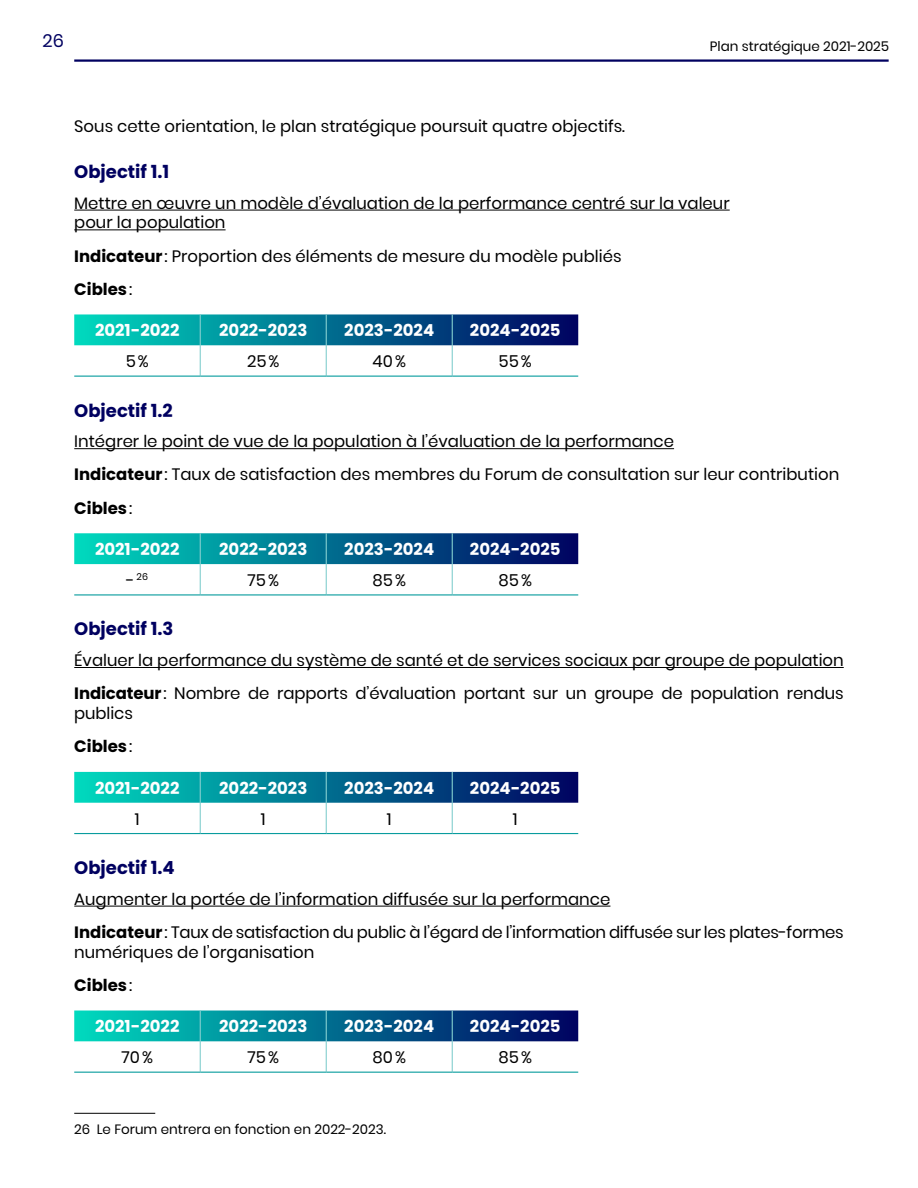
<style>
.page{position:relative;width:918px;height:1188px;background:#fff}
.page>*{position:absolute;margin:0;border:0;box-sizing:border-box;transform-origin:0 0}
.t1{font:700 18px "Poppins";color:#000060}
.t2{font:18px "Poppins";color:#000060}
.t3{font:16.5px/33.3px "Poppins";color:#000}
.t4{font:700 16.5px "Poppins";color:#fff}
.t5{font:13.5px "Poppins";color:#000}
.t6{font:9.6px "Poppins";color:#000}
.s1{font-weight:700}
.s2{font-size:16.5px}
</style>
<div class="page">
<hr style="left:74px;top:59px;width:815px;height:3px;background:#000060">
<hr style="left:74px;top:210px;width:656px;height:1px;background:#000">
<hr style="left:74px;top:229px;width:152px;height:1px;background:#000">
<hr style="left:74px;top:448px;width:600px;height:1px;background:#000">
<hr style="left:74px;top:667px;width:770px;height:1px;background:#000">
<hr style="left:74px;top:906px;width:536px;height:1px;background:#000">
<svg style="left:74px;top:314px;width:504px;height:31px;background:#047191"></svg>
<hr style="left:200px;top:314px;width:1px;height:31px;background:#84cecf">
<hr style="left:326px;top:314px;width:1px;height:31px;background:#84cecf">
<hr style="left:452px;top:314px;width:1px;height:31px;background:#84cecf">
<hr style="left:200px;top:345px;width:1px;height:31px;background:#84cecf">
<hr style="left:326px;top:345px;width:1px;height:31px;background:#84cecf">
<hr style="left:452px;top:345px;width:1px;height:31px;background:#84cecf">
<hr style="left:74px;top:376px;width:126px;height:1px;background:#099c9e">
<hr style="left:200px;top:376px;width:126px;height:1px;background:#099c9e">
<hr style="left:326px;top:376px;width:126px;height:1px;background:#099c9e">
<hr style="left:452px;top:376px;width:126px;height:1px;background:#099c9e">
<svg style="left:74px;top:533px;width:504px;height:31px;background:#027090"></svg>
<hr style="left:200px;top:533px;width:1px;height:31px;background:#84cecf">
<hr style="left:326px;top:533px;width:1px;height:31px;background:#84cecf">
<hr style="left:452px;top:533px;width:1px;height:31px;background:#84cecf">
<hr style="left:200px;top:564px;width:1px;height:30px;background:#84cecf">
<hr style="left:326px;top:564px;width:1px;height:30px;background:#84cecf">
<hr style="left:452px;top:564px;width:1px;height:30px;background:#84cecf">
<hr style="left:74px;top:594px;width:126px;height:1px;background:#099c9e">
<hr style="left:200px;top:594px;width:126px;height:1px;background:#099c9e">
<hr style="left:326px;top:594px;width:126px;height:1px;background:#099c9e">
<hr style="left:452px;top:594px;width:126px;height:1px;background:#099c9e">
<svg style="left:74px;top:772px;width:504px;height:31px;background:#027090"></svg>
<hr style="left:200px;top:772px;width:1px;height:31px;background:#84cecf">
<hr style="left:326px;top:772px;width:1px;height:31px;background:#84cecf">
<hr style="left:452px;top:772px;width:1px;height:31px;background:#84cecf">
<hr style="left:200px;top:803px;width:1px;height:30px;background:#84cecf">
<hr style="left:326px;top:803px;width:1px;height:30px;background:#84cecf">
<hr style="left:452px;top:803px;width:1px;height:30px;background:#84cecf">
<hr style="left:74px;top:833px;width:126px;height:1px;background:#099c9e">
<hr style="left:200px;top:833px;width:126px;height:1px;background:#099c9e">
<hr style="left:326px;top:833px;width:126px;height:1px;background:#099c9e">
<hr style="left:452px;top:833px;width:126px;height:1px;background:#099c9e">
<svg style="left:74px;top:1011px;width:504px;height:30px;background:#006e8f"></svg>
<hr style="left:200px;top:1011px;width:1px;height:30px;background:#84cecf">
<hr style="left:326px;top:1011px;width:1px;height:30px;background:#84cecf">
<hr style="left:452px;top:1011px;width:1px;height:30px;background:#84cecf">
<hr style="left:200px;top:1041px;width:1px;height:31px;background:#84cecf">
<hr style="left:326px;top:1041px;width:1px;height:31px;background:#84cecf">
<hr style="left:452px;top:1041px;width:1px;height:31px;background:#84cecf">
<hr style="left:74px;top:1072px;width:126px;height:1px;background:#099c9e">
<hr style="left:200px;top:1072px;width:126px;height:1px;background:#099c9e">
<hr style="left:326px;top:1072px;width:126px;height:1px;background:#099c9e">
<hr style="left:452px;top:1072px;width:126px;height:1px;background:#099c9e">
<hr style="left:74px;top:1113px;width:81px;height:1px;background:#000">
<p class="t2" style="left:43px;top:30px;width:23px">26</p>
<p class="t5" style="left:710px;top:38px;width:181px">Plan stratégique 2021-2025</p>
<p class="t3" style="left:74px;top:110px;width:552px">Sous cette orientation, le plan stratégique poursuit quatre objectifs.</p>
<p class="t1" style="left:74px;top:161px;width:97px">Objectif 1.1</p>
<p class="t3" style="left:74px;top:193px;width:657px;line-height:19.8px">Mettre en œuvre un modèle d’évaluation de la performance centré sur la valeur pour la population</p>
<p class="t3" style="left:74px;top:239px;width:549px"><span class="s1">Indicateur</span> : Proportion des éléments de mesure du modèle publiés<br><span class="s1">Cibles</span>:</p>
<p class="t4" style="left:95px;top:321px;width:86px">2021-2022</p>
<p class="t4" style="left:219px;top:321px;width:90px">2022-2023</p>
<p class="t4" style="left:344px;top:321px;width:91px">2023-2024</p>
<p class="t4" style="left:470px;top:321px;width:92px">2024-2025</p>
<p class="t3" style="left:126px;top:345px;width:25px">5%</p>
<p class="t3" style="left:247px;top:345px;width:34px">25%</p>
<p class="t3" style="left:373px;top:345px;width:35px">40%</p>
<p class="t3" style="left:499px;top:345px;width:35px">55%</p>
<p class="t1" style="left:74px;top:400px;width:100px">Objectif 1.2</p>
<p class="t3" style="left:74px;top:425px;width:767px">Intégrer le point de vue de la population à l’évaluation de la performance<br><span class="s1">Indicateur</span> : Taux de satisfaction des membres du Forum de consultation sur leur contribution<br><span class="s1">Cibles</span>:</p>
<p class="t4" style="left:95px;top:540px;width:86px">2021-2022</p>
<p class="t4" style="left:219px;top:540px;width:90px">2022-2023</p>
<p class="t4" style="left:344px;top:540px;width:91px">2023-2024</p>
<p class="t4" style="left:470px;top:540px;width:92px">2024-2025</p>
<p class="t6" style="left:126px;top:572px;width:23px"><span class="s2">-</span>26</p>
<p class="t3" style="left:248px;top:564px;width:33px">75%</p>
<p class="t3" style="left:373px;top:564px;width:35px">85%</p>
<p class="t3" style="left:499px;top:564px;width:35px">85%</p>
<p class="t1" style="left:74px;top:619px;width:101px">Objectif 1.3</p>
<p class="t3" style="left:74px;top:644px;width:771px">Évaluer la performance du système de santé et de services sociaux par groupe de population<br><span class="s1">Indicateur</span> : Nombre de rapports d’évaluation portant sur un groupe de population rendus</p>
<p class="t3" style="left:74px;top:697px;width:60px">publics<br><span class="s1">Cibles</span>:</p>
<p class="t4" style="left:95px;top:778px;width:86px">2021-2022</p>
<p class="t4" style="left:219px;top:778px;width:90px">2022-2023</p>
<p class="t4" style="left:344px;top:778px;width:91px">2023-2024</p>
<p class="t4" style="left:470px;top:778px;width:92px">2024-2025</p>
<p class="t3" style="left:135px;top:802px;width:6px">1</p>
<p class="t3" style="left:261px;top:802px;width:6px">1</p>
<p class="t3" style="left:387px;top:802px;width:6px">1</p>
<p class="t3" style="left:513px;top:802px;width:6px">1</p>
<p class="t1" style="left:74px;top:857px;width:102px">Objectif 1.4</p>
<p class="t3" style="left:74px;top:882px;width:771px">Augmenter la portée de l’information diffusée sur la performance<br><span class="s1">Indicateur</span> : Taux de satisfaction du public à l’égard de l’information diffusée sur les plates-formes</p>
<p class="t3" style="left:74px;top:935px;width:242px">numériques de l’organisation<br><span class="s1">Cibles</span>:</p>
<p class="t4" style="left:95px;top:1017px;width:86px">2021-2022</p>
<p class="t4" style="left:219px;top:1017px;width:90px">2022-2023</p>
<p class="t4" style="left:344px;top:1017px;width:91px">2023-2024</p>
<p class="t4" style="left:470px;top:1017px;width:92px">2024-2025</p>
<p class="t3" style="left:122px;top:1041px;width:33px">70%</p>
<p class="t3" style="left:248px;top:1041px;width:33px">75%</p>
<p class="t3" style="left:373px;top:1041px;width:35px">80%</p>
<p class="t3" style="left:499px;top:1041px;width:35px">85%</p>
<p class="t5" style="left:74px;top:1121px;width:313px">26 Le Forum entrera en fonction en 2022-2023.</p>
</div>
